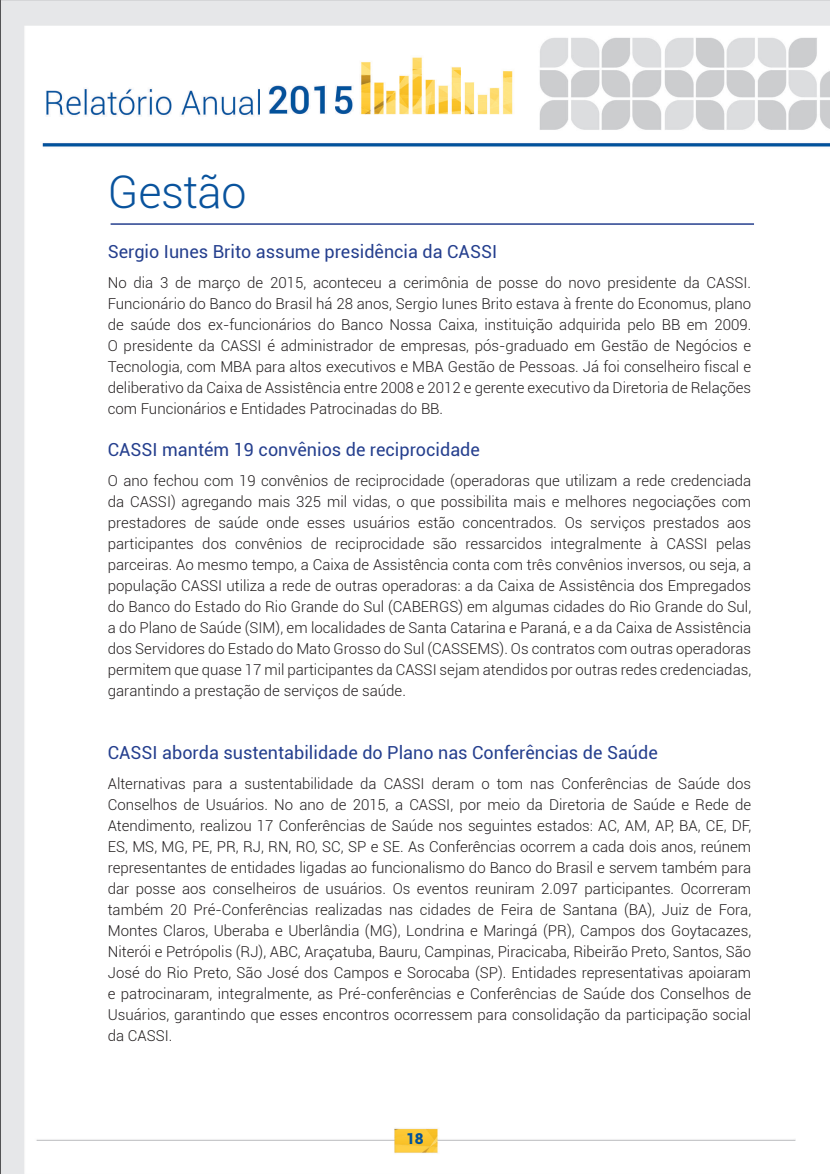
<style>
.page{position:relative;width:830px;height:1174px;background:#fff}
.page>*{position:absolute;margin:0;border:0;box-sizing:border-box;transform-origin:0 0}
.Paragraph_Style_1{font:300 45px "Roboto";letter-spacing:-.01em;color:#09539d}
.Paragraph_Style_1-2{font:18px "Roboto";color:#253f8e}
.Paragraph_Style_1-3{font:300 15px/21px "Roboto";color:#231f20;text-align:justify}
.Número_de_página{font:900 15px "Roboto";color:#01529b}
</style>
<div class="page">
<img style="left:0;top:0;width:829px;height:1174px">
<hr style="left:110px;top:223px;width:643px;height:2px;background:#253f8e">
<p class="Paragraph_Style_1" style="left:108px;top:161px;width:140px">Gestão</p>
<p class="Paragraph_Style_1-2" style="left:108px;top:239px;width:390px">Sergio Iunes Brito assume presidência da CASSI</p>
<p class="Paragraph_Style_1-3" style="left:108px;top:271px;width:644px">No dia 3 de março de 2015, aconteceu a cerimônia de posse do novo presidente da CASSI.<br>Funcionário do Banco do Brasil há 28 anos, Sergio Iunes Brito estava à frente do Economus, plano de saúde dos ex-funcionários do Banco Nossa Caixa, instituição adquirida pelo BB em 2009.<br>O presidente da CASSI é administrador de empresas, pós-graduado em Gestão de Negócios e Tecnologia, com MBA para altos executivos e MBA Gestão de Pessoas. Já foi conselheiro fiscal e deliberativo da Caixa de Assistência entre 2008 e 2012 e gerente executivo da Diretoria de Relações com Funcionários e Entidades Patrocinadas do BB.</p>
<p class="Paragraph_Style_1-2" style="left:108px;top:437px;width:373px">CASSI mantém 19 convênios de reciprocidade</p>
<p class="Paragraph_Style_1-3" style="left:108px;top:469px;width:644px">O ano fechou com 19 convênios de reciprocidade (operadoras que utilizam a rede credenciada da CASSI) agregando mais 325 mil vidas, o que possibilita mais e melhores negociações com prestadores de saúde onde esses usuários estão concentrados. Os serviços prestados aos participantes dos convênios de reciprocidade são ressarcidos integralmente à CASSI pelas parceiras. Ao mesmo tempo, a Caixa de Assistência conta com três convênios inversos, ou seja, a população CASSI utiliza a rede de outras operadoras: a da Caixa de Assistência dos Empregados do Banco do Estado do Rio Grande do Sul (CABERGS) em algumas cidades do Rio Grande do Sul, a do Plano de Saúde (SIM), em localidades de Santa Catarina e Paraná, e a da Caixa de Assistência dos Servidores do Estado do Mato Grosso do Sul (CASSEMS). Os contratos com outras operadoras permitem que quase 17 mil participantes da CASSI sejam atendidos por outras redes credenciadas, garantindo a prestação de serviços de saúde.</p>
<p class="Paragraph_Style_1-2" style="left:108px;top:740px;width:551px">CASSI aborda sustentabilidade do Plano nas Conferências de Saúde</p>
<p class="Paragraph_Style_1-3" style="left:108px;top:772px;width:644px">Alternativas para a sustentabilidade da CASSI deram o tom nas Conferências de Saúde dos Conselhos de Usuários. No ano de 2015, a CASSI, por meio da Diretoria de Saúde e Rede de Atendimento, realizou 17 Conferências de Saúde nos seguintes estados: AC, AM, AP, BA, CE, DF, ES, MS, MG, PE, PR, RJ, RN, RO, SC, SP e SE. As Conferências ocorrem a cada dois anos, reúnem representantes de entidades ligadas ao funcionalismo do Banco do Brasil e servem também para dar posse aos conselheiros de usuários. Os eventos reuniram 2.097 participantes. Ocorreram também 20 Pré-Conferências realizadas nas cidades de Feira de Santana (BA), Juiz de Fora, Montes Claros, Uberaba e Uberlândia (MG), Londrina e Maringá (PR), Campos dos Goytacazes, Niterói e Petrópolis (RJ), ABC, Araçatuba, Bauru, Campinas, Piracicaba, Ribeirão Preto, Santos, São José do Rio Preto, São José dos Campos e Sorocaba (SP). Entidades representativas apoiaram e patrocinaram, integralmente, as Pré-conferências e Conferências de Saúde dos Conselhos de Usuários, garantindo que esses encontros ocorressem para consolidação da participação social da CASSI.</p>
<p class="Número_de_página" style="left:406px;top:1128px;width:19px">18</p>
</div>
